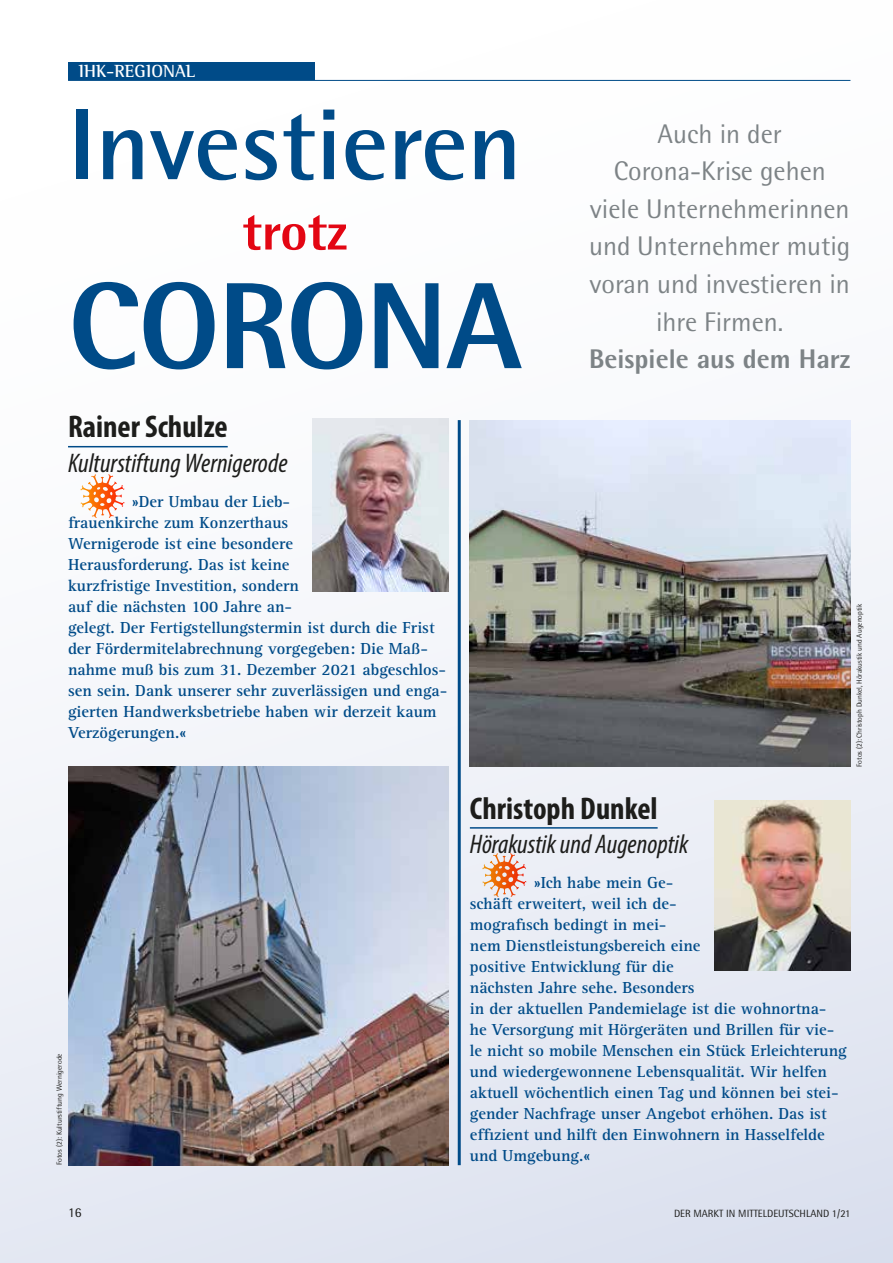
<style>
.page{position:relative;width:893px;height:1263px;background:#fff}
.page>*{position:absolute;margin:0;border:0;box-sizing:border-box;transform-origin:0 0}
.t1{font:800 123px "Rotis Semi Sans Pro";letter-spacing:-.02em;color:#004b88}
.t2{font:700 100.8px "Rotis Semi Sans Pro";letter-spacing:-.005em;color:#004b88}
.t3{font:800 52.5px "Rotis Semi Sans Pro";color:#e30613}
.t4{font:700 condensed 31.5px "Myriad Pro";color:#1d1d1b}
.t5{font:27px/37.5px "Rotis Semi Sans Pro";color:#7d8386;text-align:center}
.t6{font:italic condensed 27px "Myriad Pro";color:#1d1d1b}
.t7{font:800 27px "Rotis Semi Sans Pro";color:#7d8386}
.t8{font:700 18px "Rotis Semi Serif Pro";color:#fff}
.t9{font:700 16.5px/21px "Rotis Serif Std";color:#004b88}
.t10{font:13.5px "Rotis Semi Sans Pro";color:#1d1d1b}
.t11{font:10.5px "Rotis Semi Sans Pro";color:#1d1d1b}
.t12{font:7.5px "Rotis Semi Sans Pro";letter-spacing:-.005em;color:#1d1d1b}
</style>
<div class="page">
<div style="left:0;top:0;width:893px;height:1263px;background:linear-gradient(to bottom,#fff,#e0e5f0)"></div>
<svg style="left:68px;top:472px;width:62px;height:46px"></svg>
<svg style="left:81px;top:474px;width:28px;height:16px"></svg>
<svg style="left:470px;top:851px;width:61px;height:46px;background:#eccbbe"></svg>
<svg style="left:482px;top:853px;width:29px;height:16px"></svg>
<div style="left:68px;top:63px;width:247px;height:17px;background:#004b88"></div>
<hr style="left:68px;top:80px;width:782px;height:1px;background:#004b88">
<img style="left:68px;top:767px;width:381px;height:398px">
<img style="left:313px;top:418px;width:136px;height:174px">
<img style="left:470px;top:420px;width:380px;height:347px">
<img style="left:714px;top:800px;width:136px;height:170px">
<hr style="left:470px;top:827px;width:188px;height:2px;background:#004b88">
<hr style="left:68px;top:446px;width:160px;height:1px;background:#004b88">
<hr style="left:458px;top:420px;width:3px;height:745px;background:#004b88">
<p class="t8" style="left:79px;top:60px;width:118px">IHK-REGIONAL</p>
<h2 class="t2" style="left:68px;top:83px;width:455px">Investieren</h2>
<h3 class="t3" style="left:242px;top:198px;width:107px">trotz</h3>
<h1 class="t1" style="left:68px;top:248px;width:455px">CORONA</h1>
<h3 class="t4" style="left:68px;top:407px;width:161px">Rainer Schulze</h3>
<h3 class="t6" style="left:68px;top:447px;width:221px">Kulturstiftung Wernigerode</h3>
<p class="t9" style="left:68px;top:491px;width:381px;text-indent:64px">»Der Umbau der Lieb-<br>frauenkirche zum Konzerthaus<br>Wernigerode ist eine besondere<br>Herausforderung. Das ist keine<br>kurzfristige Investition, sondern<br>auf die nächsten 100 Jahre an-<br>gelegt. Der Fertigstellungstermin ist durch die Frist der Fördermitelabrechnung vorgegeben: Die Maß&shy;nahme muß bis zum 31. Dezember 2021 abgeschlos&shy;sen sein. Dank unserer sehr zuverlässigen und enga&shy;gierten Handwerksbetriebe haben wir derzeit kaum Verzögerungen.«</p>
<h3 class="t5" style="left:589px;top:115px;width:263px">Auch in der<br>Corona-Krise gehen viele Unternehmerinnen und Unternehmer mutig voran und investieren in ihre Firmen.</h3>
<h3 class="t7" style="left:589px;top:342px;width:263px">Beispiele aus dem Harz</h3>
<p class="t12" style="left:855px;top:767px;width:164px;rotate:-90deg">Fotos (2): Christoph Dunkel, Hörakustik und Augenoptik</p>
<p class="t12" style="left:55px;top:1165px;width:113px;rotate:-90deg">Fotos (2): Kulturstiftung Wernigerode</p>
<h3 class="t4" style="left:470px;top:788px;width:189px">Christoph Dunkel</h3>
<h3 class="t6" style="left:470px;top:828px;width:220px">Hörakustik und Augenoptik</h3>
<p class="t9" style="left:470px;top:872px;width:378px;text-indent:64px">»Ich habe mein Ge-<br>schäft erweitert, weil ich de-<br>mografisch bedingt in mei-<br>nem Dienstleistungsbereich eine<br>positive Entwicklung für die<br>nächsten Jahre sehe. Besonders<br>in der aktuellen Pandemielage ist die wohnortna&shy;he Versorgung mit Hörgeräten und Brillen für vie&shy;le nicht so mobile Menschen ein Stück Erleichterung und wiedergewonnene Lebensqualität. Wir helfen aktuell wöchentlich einen Tag und können bei stei&shy;gender Nachfrage unser Angebot erhöhen. Das ist effizient und hilft den Einwohnern in Hasselfelde und Umgebung.«</p>
<p class="t10" style="left:68px;top:1204px;width:15px">16</p>
<p class="t11" style="left:674px;top:1207px;width:178px">DER MARKT IN MITTELDEUTSCHLAND 1/21</p>
</div>
